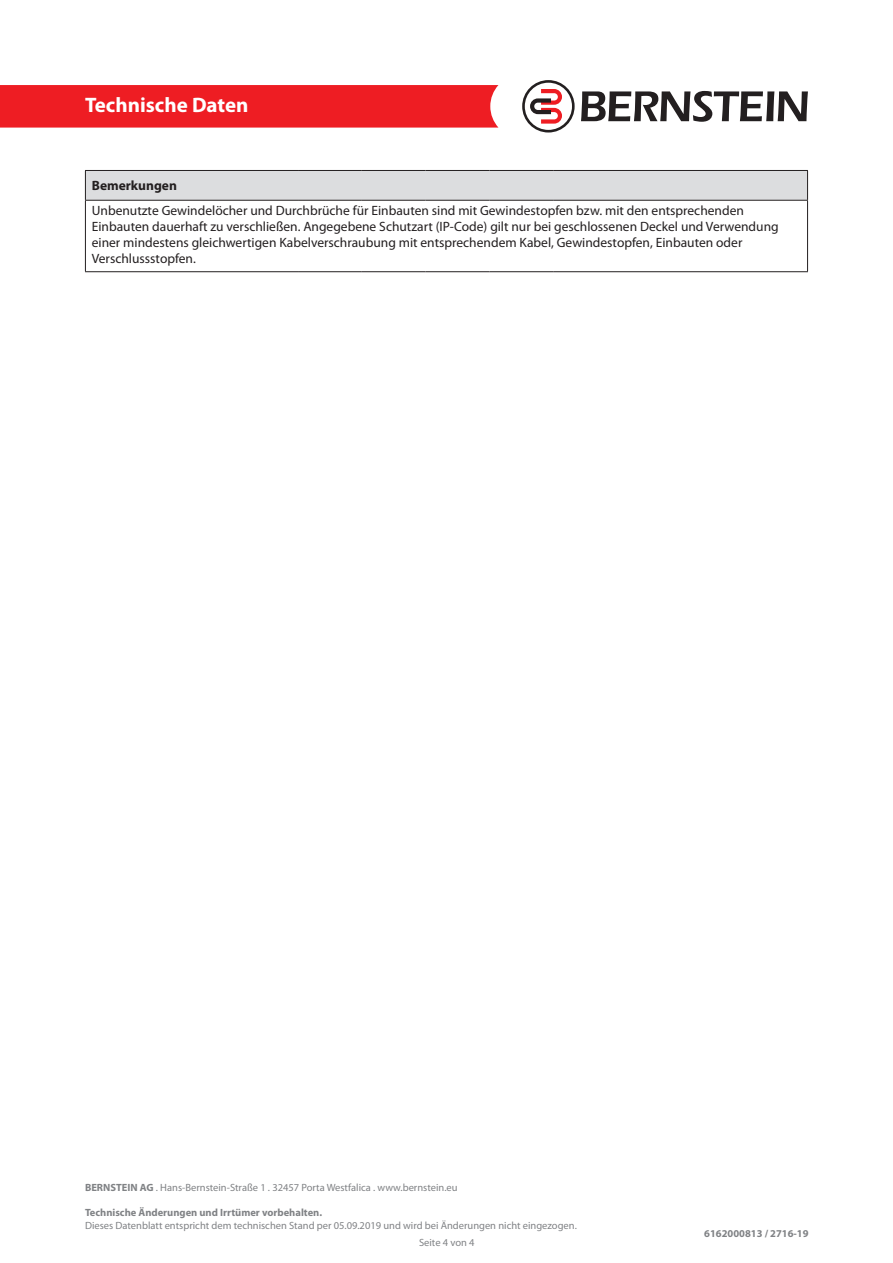
<style>
.page{position:relative;width:893px;height:1263px;background:#fff}
.page>*{position:absolute;margin:0;border:0;box-sizing:border-box;transform-origin:0 0}
.t1{font:700 21px "Myriad Pro";color:#fff}
.t2{font:13.5px/16.2px "Myriad Pro";color:#231f20}
.t3{font:700 13.5px "Myriad Pro";color:#231f20}
.t4{font:10.5px/17px "Myriad Pro";color:#808285}
.t5{font:700 10.5px "Myriad Pro";color:#808285}
.s1{font-weight:700}
</style>
<div class="page">
<div style="left:0;top:85px;width:498px;height:43px;background:#ee1d23"></div>
<svg style="left:581px;top:91px;width:227px;height:31px"></svg>
<svg style="left:522px;top:80px;width:53px;height:53px"></svg>
<div style="left:85px;top:171px;width:723px;height:29px;background:#dcdddf"></div>
<hr style="left:85px;top:201px;width:1px;height:70px;background:#231f20">
<hr style="left:807px;top:201px;width:1px;height:70px;background:#231f20">
<hr style="left:85px;top:170px;width:213px;height:1px;background:#231f20">
<hr style="left:298px;top:170px;width:64px;height:1px;background:#231f20">
<hr style="left:362px;top:170px;width:64px;height:1px;background:#231f20">
<hr style="left:426px;top:170px;width:63px;height:1px;background:#231f20">
<hr style="left:489px;top:170px;width:64px;height:1px;background:#231f20">
<hr style="left:553px;top:170px;width:255px;height:1px;background:#231f20">
<hr style="left:85px;top:200px;width:213px;height:1px;background:#231f20">
<hr style="left:298px;top:200px;width:64px;height:1px;background:#231f20">
<hr style="left:362px;top:200px;width:64px;height:1px;background:#231f20">
<hr style="left:426px;top:200px;width:63px;height:1px;background:#231f20">
<hr style="left:489px;top:200px;width:64px;height:1px;background:#231f20">
<hr style="left:553px;top:200px;width:255px;height:1px;background:#231f20">
<hr style="left:85px;top:271px;width:213px;height:1px;background:#231f20">
<hr style="left:298px;top:271px;width:64px;height:1px;background:#231f20">
<hr style="left:362px;top:271px;width:64px;height:1px;background:#231f20">
<hr style="left:426px;top:271px;width:63px;height:1px;background:#231f20">
<hr style="left:489px;top:271px;width:64px;height:1px;background:#231f20">
<hr style="left:553px;top:271px;width:255px;height:1px;background:#231f20">
<h1 class="t1" style="left:85px;top:91px;width:165px">Technische Daten</h1>
<p class="t3" style="left:92px;top:177px;width:87px">Bemerkungen</p>
<p class="t2" style="left:92px;top:202px;width:688px">Unbenutzte Gewindelöcher und Durchbrüche für Einbauten sind mit Gewindestopfen bzw. mit den entsprechenden Einbauten dauerhaft zu verschließen. Angegebene Schutzart (IP-Code) gilt nur bei geschlossenen Deckel und Verwendung einer mindestens gleichwertigen Kabelverschraubung mit entsprechendem Kabel, Gewindestopfen, Einbauten oder Verschlussstopfen.</p>
<p class="t4" style="left:85px;top:1179px;width:374px"><span class="s1">BERNSTEIN AG</span> . Hans-Bernstein-Straße 1 . 32457 Porta Westfalica . www.bernstein.eu</p>
<p class="t5" style="left:85px;top:1206px;width:239px">Technische Änderungen und Irrtümer vorbehalten.</p>
<p class="t4" style="left:419px;top:1217px;width:159px;text-indent:-334px">Dieses Datenblatt entspricht dem technischen Stand per 05.09.2019 und wird bei Änderungen nicht eingezogen.<br>Seite 4 von 4</p>
<p class="t5" style="left:704px;top:1227px;width:106px">6162000813 / 2716-19</p>
</div>
